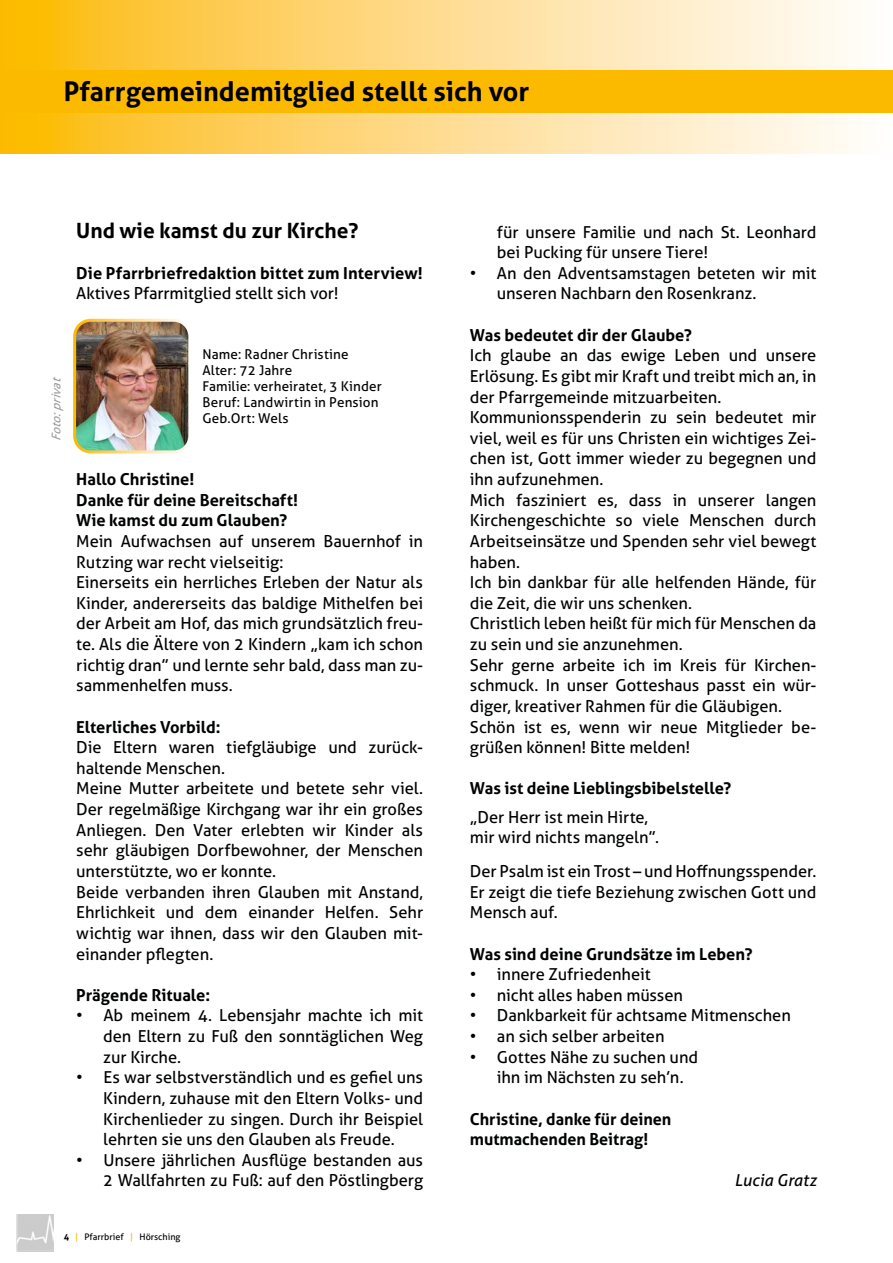
<style>
.page{position:relative;width:893px;height:1263px;background:#fff}
.page>*{position:absolute;margin:0;border:0;box-sizing:border-box;transform-origin:0 0}
.t1{font:700 27px "Aller";color:#000}
.t2{font:700 21px "Aller";color:#000}
.t3{font:16.5px/20.7px "Aller";letter-spacing:-.005em;color:#010202}
.t4{font:700 16.5px/20.7px "Aller";color:#010202}
.t5{font:700 16.5px "Aller";letter-spacing:.005em;color:#000}
.t6{font:16.5px "Aller";letter-spacing:-.005em;color:#000}
.t7{font:italic 16.5px "Aller";color:#000}
.t8{font:13.5px/16.2px "Aller";letter-spacing:.01em;color:#010202}
.t9{font:italic 12px "Aller";color:#9d9d9c}
.t10{font:9px "Aller";color:#000}
.s1{font-weight:700}
.s2{color:#fbba00}
</style>
<div class="page">
<svg style="left:0;top:0;width:848px;height:153px;background:#feda86"></svg>
<div style="left:0;top:70px;width:893px;height:43px;background:#fbba00"></div>
<img style="left:16px;top:1214px;width:37px;height:38px">
<img style="left:77px;top:323px;width:110px;height:128px">
<div style="left:73px;top:319px;width:118px;height:134px;border:3px solid #fff;border-radius:16px"></div>
<h1 class="t1" style="left:64px;top:75px;width:467px">Pfarrgemeindemitglied stellt sich vor</h1>
<p class="t2" style="left:76px;top:217px;width:284px">Und wie kamst du zur Kirche?</p>
<p class="t5" style="left:76px;top:263px;width:348px">Die Pfarrbriefredaktion bittet zum Interview!</p>
<p class="t6" style="left:76px;top:283px;width:264px">Aktives Pfarrmitglied stellt sich vor!</p>
<p class="t9" style="left:49px;top:441px;width:68px;rotate:-90deg">Foto:privat</p>
<p class="t8" style="left:202px;top:346px;width:181px">Name: Radner Christine<br>Alter: 72 Jahre<br>Familie: verheiratet, 3 Kinder<br>Beruf: Landwirtin in Pension<br>Geb.Ort: Wels</p>
<p class="t4" style="left:76px;top:469px;width:223px">Hallo Christine!<br>Danke für deine Bereitschaft!<br>Wie kamst du zum Glauben?</p>
<p class="t3" style="left:76px;top:531px;width:348px">Mein Aufwachsen auf unserem Bauernhof in Rutzing war recht vielseitig:<br>Einerseits ein herrliches Erleben der Natur als Kinder, andererseits das baldige Mithelfen bei der Arbeit am Hof, das mich grundsätzlich freu&shy;te. Als die Ältere von 2 Kindern „kam ich schon richtig dran” und lernte sehr bald, dass man zu&shy;sammenhelfen muss.</p>
<p class="t4" style="left:76px;top:716px;width:146px">Elterliches Vorbild:</p>
<p class="t3" style="left:76px;top:737px;width:348px">Die Eltern waren tiefgläubige und zurück&shy;haltende Menschen.<br>Meine Mutter arbeitete und betete sehr viel.<br>Der regelmäßige Kirchgang war ihr ein großes Anliegen. Den Vater erlebten wir Kinder als sehr gläubigen Dorfbewohner, der Menschen unterstützte, wo er konnte.<br>Beide verbanden ihren Glauben mit Anstand, Ehrlichkeit und dem einander Helfen. Sehr wichtig war ihnen, dass wir den Glauben mit&shy;einander pflegten.</p>
<p class="t4" style="left:76px;top:984px;width:135px">Prägende Rituale:</p>
<p class="t3" style="left:103px;top:1005px;width:321px;text-align:justify;text-indent:-27px">• Ab meinem 4. Lebensjahr machte ich mit den Eltern zu Fuß den sonntäglichen Weg zur Kirche.</p>
<p class="t3" style="left:103px;top:1067px;width:321px;text-align:justify;text-indent:-27px">• Es war selbstverständlich und es gefiel uns Kindern, zuhause mit den Eltern Volks- und Kirchenlieder zu singen. Durch ihr Beispiel lehrten sie uns den Glauben als Freude.</p>
<p class="t3" style="left:76px;top:1149px;width:348px;text-align:right">• Unsere jährlichen Ausflüge bestanden aus<br>2 Wallfahrten zu Fuß: auf den Pöstlingberg</p>
<p class="t10" style="left:64px;top:1231px;width:118px"><span class="s1">4</span> <span class="s2">|</span> Pfarrbrief <span class="s2">|</span> Hörsching</p>
<p class="t3" style="left:497px;top:221px;width:321px">für unsere Familie und nach St. Leonhard bei Pucking für unsere Tiere!</p>
<p class="t3" style="left:497px;top:263px;width:321px;text-indent:-27px">• An den Adventsamstagen beteten wir mit unseren Nachbarn den Rosenkranz.</p>
<p class="t4" style="left:470px;top:324px;width:223px">Was bedeutet dir der Glaube?</p>
<p class="t3" style="left:470px;top:345px;width:348px">Ich glaube an das ewige Leben und unsere Erlösung. Es gibt mir Kraft und treibt mich an, in der Pfarrgemeinde mitzuarbeiten.<br>Kommunionsspenderin zu sein bedeutet mir viel, weil es für uns Christen ein wichtiges Zei&shy;chen ist, Gott immer wieder zu begegnen und ihn aufzunehmen.<br>Mich fasziniert es, dass in unserer langen Kirche ngeschichte so viele Menschen durch Arbeitseinsätze und Spenden sehr viel bewegt haben.<br>Ich bin dankbar für alle helfenden Hände, für die Zeit, die wir uns schenken.<br>Christlich leben heißt für mich für Menschen da zu sein und sie anzunehmen.<br>Sehr gerne arbeite ich im Kreis für Kirchen&shy;schmuck. In unser Gotteshaus passt ein wür&shy;diger, kreativer Rahmen für die Gläubigen.<br>Schön ist es, wenn wir neue Mitglieder be&shy;grüßen können! Bitte melden!</p>
<p class="t4" style="left:470px;top:778px;width:263px">Was ist deine Lieblingsbibelstelle?</p>
<p class="t3" style="left:470px;top:806px;width:191px">„Der Herr ist mein Hirte, mir wird nichts mangeln”.</p>
<p class="t3" style="left:470px;top:861px;width:348px;text-align:justify">Der Psalm ist ein Trost – und Hoffnungs spender.<br>Er zeigt die tiefe Beziehung zwischen Gott und Mensch auf.</p>
<p class="t4" style="left:470px;top:943px;width:284px">Was sind deine Grundsätze im Leben?</p>
<p class="t3" style="left:470px;top:964px;width:182px">• innere Zufriedenheit</p>
<p class="t3" style="left:470px;top:984px;width:215px">• nicht alles haben müssen</p>
<p class="t3" style="left:470px;top:1005px;width:322px">• Dankbarkeit für achtsame Mitmenschen</p>
<p class="t3" style="left:470px;top:1026px;width:196px">• an sich selber arbeiten</p>
<p class="t3" style="left:497px;top:1046px;width:203px;text-indent:-27px">• Gottes Nähe zu suchen und ihn im Nächsten zu seh’n.</p>
<p class="t4" style="left:470px;top:1108px;width:203px">Christine, danke für deinen mutmachenden Beitrag!</p>
<p class="t7" style="left:734px;top:1170px;width:83px">Lucia Gratz</p>
</div>
